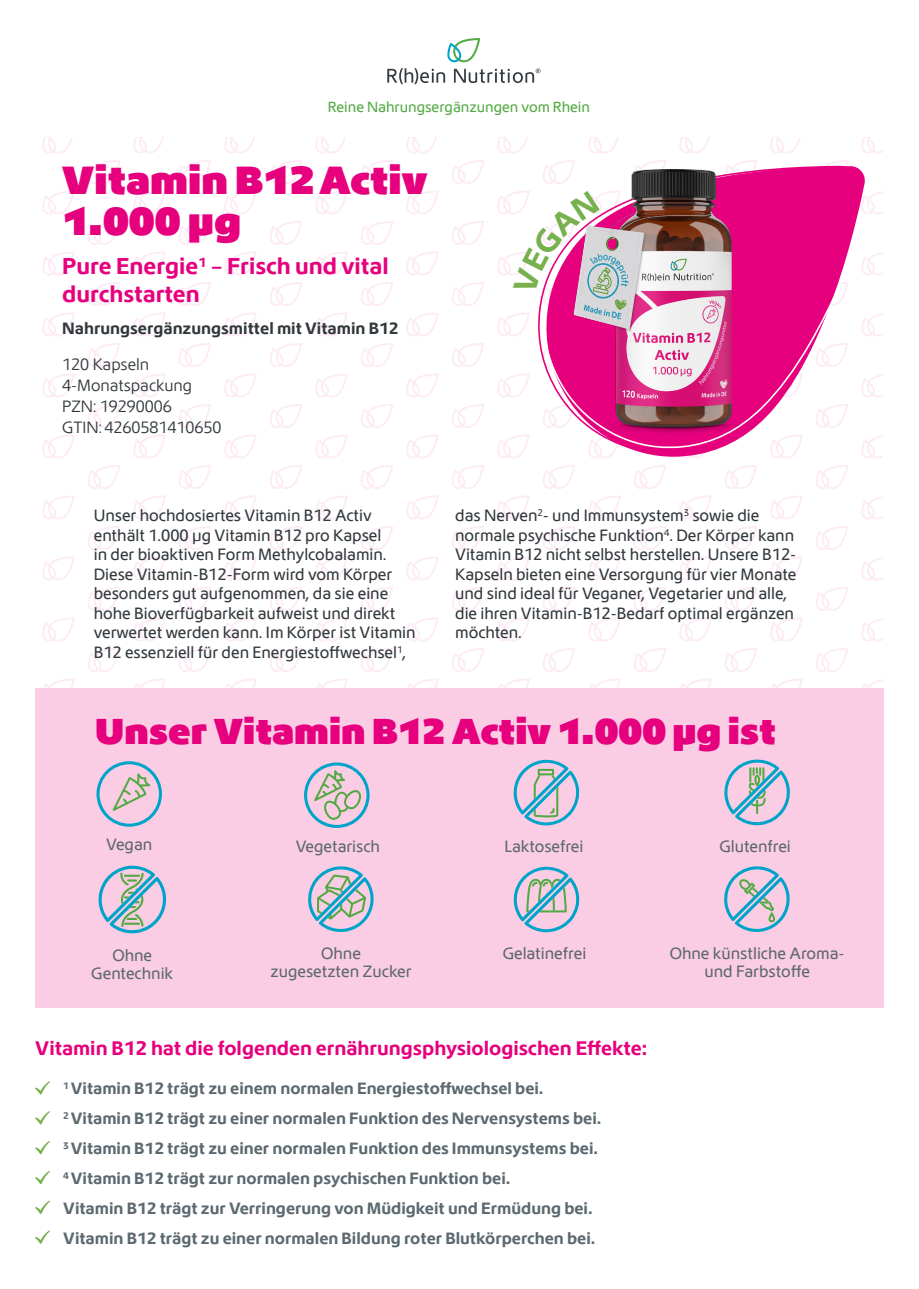
<style>
.page{position:relative;width:919px;height:1289px;background:#fff}
.page>*{position:absolute;margin:0;border:0;box-sizing:border-box;transform-origin:0 0}
.t1{font:900 36px/40.5px "Lotus Eden";color:#e6007e}
.t2{font:900 33px "Lotus Eden";color:#e6007e}
.t3{font:700 21px/28.5px "Lotus Eden";color:#e6007e}
.t4{font:700 18px "Lotus Eden";color:#e6007e}
.t5{font:15px/19.5px "Lotus Eden";color:#32383c}
.t6{font:700 15px/29.8px "Lotus Eden";color:#5c6970}
.t7{font:15px/18px "Lotus Eden";color:#5d686e;text-align:center}
.t8{font:300 15px/21px "Lotus Eden";color:#32383b}
.t9{font:700 15px "Lotus Eden";color:#32383b}
.t10{font:13.5px "Lotus Eden";color:#53aa43}
</style>
<div class="page">
<svg style="left:387px;top:68px;width:58px;height:16px"></svg>
<svg style="left:454px;top:69px;width:86px;height:14px"></svg>
<svg style="left:447px;top:38px;width:33px;height:24px"></svg>
<svg style="left:42px;top:137px;width:840px;height:551px"></svg>
<svg style="left:541px;top:163px;width:326px;height:296px"></svg>
<svg style="left:534px;top:165px;width:320px;height:289px"></svg>
<svg style="left:823px;top:202px;width:49px;height:247px"></svg>
<img style="left:523px;top:149px;width:300px;height:300px">
<svg style="left:35px;top:1081px;width:15px;height:13px"></svg>
<svg style="left:35px;top:1111px;width:15px;height:13px"></svg>
<svg style="left:35px;top:1141px;width:15px;height:13px"></svg>
<svg style="left:35px;top:1170px;width:15px;height:14px"></svg>
<svg style="left:35px;top:1200px;width:15px;height:14px"></svg>
<div style="left:35px;top:688px;width:848px;height:319px;background:#facde5"></div>
<svg style="left:96px;top:761px;width:66px;height:65px"></svg>
<svg style="left:304px;top:762px;width:65px;height:66px"></svg>
<svg style="left:513px;top:759px;width:67px;height:66px"></svg>
<svg style="left:724px;top:759px;width:66px;height:66px"></svg>
<svg style="left:98px;top:865px;width:68px;height:68px"></svg>
<svg style="left:308px;top:866px;width:66px;height:66px"></svg>
<svg style="left:513px;top:866px;width:67px;height:66px"></svg>
<svg style="left:724px;top:866px;width:66px;height:66px"></svg>
<svg style="left:35px;top:1230px;width:15px;height:13px"></svg>
<svg style="left:513px;top:191px;width:86px;height:103px"></svg>
<p class="t10" style="left:328px;top:98px;width:263px">Reine Nahrungsergänzungen vom Rhein</p>
<h1 class="t1" style="left:62px;top:158px;width:366px">Vitamin B12Activ<br>1.000 µg</h1>
<h3 class="t3" style="left:62px;top:251px;width:328px">Pure Energie<sup>1</sup> – Frisch und vital durchstarten</h3>
<p class="t9" style="left:62px;top:318px;width:338px">Nahrungsergänzungsmittel mit Vitamin B12</p>
<p class="t8" style="left:62px;top:353px;width:161px">120 Kapseln<br>4-Monatspackung<br>PZN: 19290006<br>GTIN: 4260581410650</p>
<p class="t5" style="left:94px;top:505px;width:323px">Unser hochdosiertes Vitamin B12 Activ enthält 1.000 μg Vitamin B12 pro Kapsel<br>in der bioaktiven Form Methylcobalamin.<br>Diese Vitamin-B12-Form wird vom Körper besonders gut aufgenommen, da sie eine hohe Bioverfügbarkeit aufweist und direkt verwertet werden kann. Im Körper ist Vitamin B12 essenziell für den Energiestoffwechsel<sup>1</sup>,</p>
<p class="t5" style="left:455px;top:505px;width:343px">das Nerven<sup>2</sup>- und Immunsystem<sup>3</sup> sowie die normale psychische Funktion<sup>4</sup>. Der Körper kann Vitamin B12 nicht selbst herstellen. Unsere B12- Kapseln bieten eine Versorgung für vier Monate und sind ideal für Veganer, Vegetarier und alle, die ihren Vitamin-B12-Bedarf optimal ergänzen möchten.</p>
<h2 class="t2" style="left:95px;top:707px;width:682px">Unser Vitamin B12 Activ 1.000 µg ist</h2>
<p class="t7" style="left:106px;top:835px;width:48px">Vegan</p>
<p class="t7" style="left:296px;top:836px;width:86px">Vegetarisch</p>
<p class="t7" style="left:504px;top:836px;width:81px">Laktosefrei</p>
<p class="t7" style="left:719px;top:836px;width:73px">Glutenfrei</p>
<p class="t7" style="left:91px;top:945px;width:83px">Ohne<br>Gentechnik</p>
<p class="t7" style="left:270px;top:944px;width:142px">Ohne<br>zugesetzten Zucker</p>
<p class="t7" style="left:502px;top:944px;width:85px">Gelatinefrei</p>
<p class="t7" style="left:669px;top:944px;width:176px">Ohne künstliche Aroma&shy;und Farbstoffe</p>
<p class="t4" style="left:35px;top:1035px;width:613px">Vitamin B12 hat die folgenden ernährungsphysiologischen Effekte:</p>
<p class="t6" style="left:63px;top:1073px;width:539px"><sup>1</sup> Vitamin B12 trägt zu einem normalen Energiestoffwechsel bei.<br><sup>2</sup> Vitamin B12 trägt zu einer normalen Funktion des Nervensystems bei.<br><sup>3</sup> Vitamin B12 trägt zu einer normalen Funktion des Immunsystems bei.<br><sup>4</sup> Vitamin B12 trägt zur normalen psychischen Funktion bei.<br>Vitamin B12 trägt zur Verringerung von Müdigkeit und Ermüdung bei.</p>
<p class="t6" style="left:63px;top:1222px;width:533px">Vitamin B12 trägt zu einer normalen Bildung roter Blutkörperchen bei.</p>
</div>
